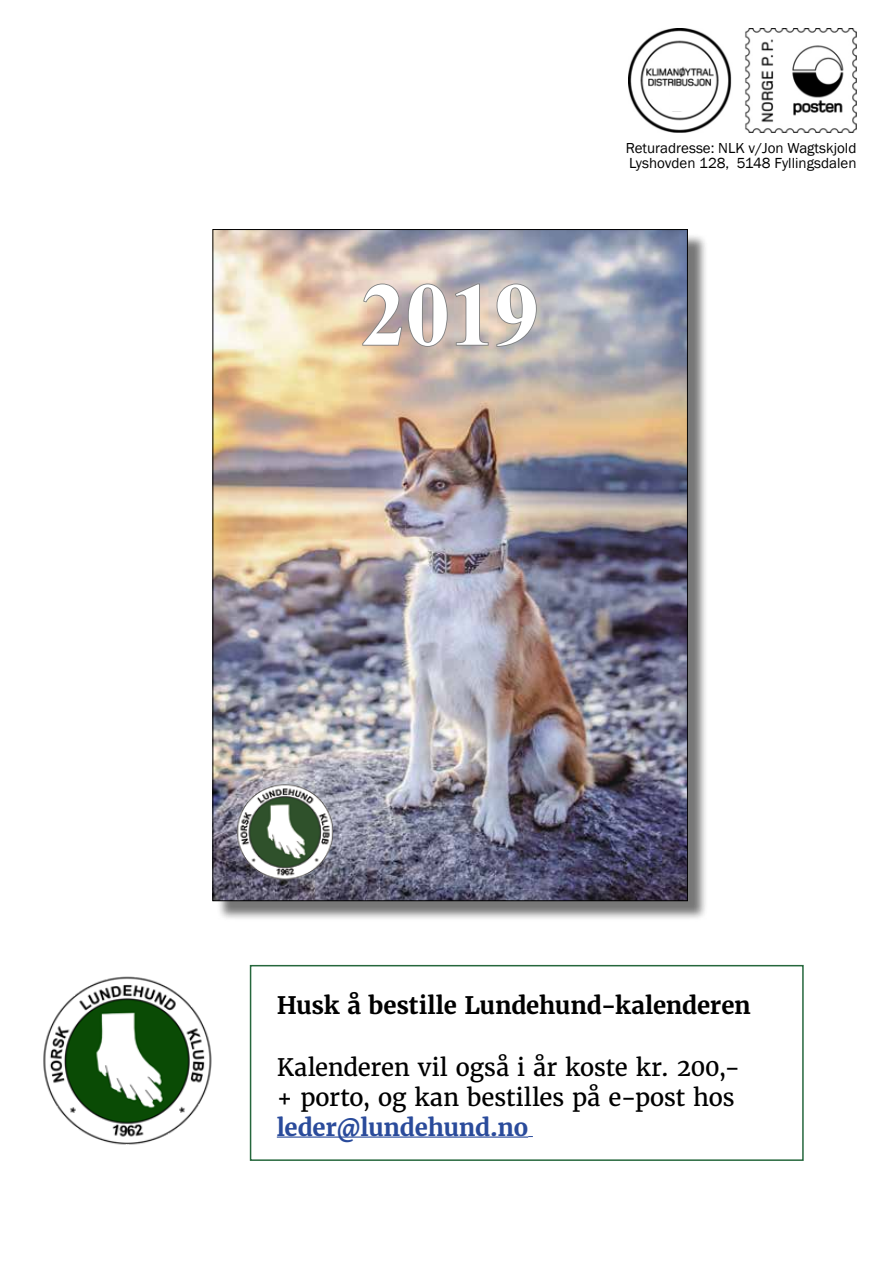
<style>
.page{position:relative;width:893px;height:1263px;background:#fff}
.page>*{position:absolute;margin:0;border:0;box-sizing:border-box;transform-origin:0 0}
.t1{font:700 89.25px "Times New Roman";color:#fff}
.t2{font:24px/30px "Merriweather";letter-spacing:-.015em;color:#000}
.t3{font:700 24px "Merriweather";letter-spacing:-.015em;color:#000}
.t4{font:700 24px "Merriweather";letter-spacing:-.015em;color:#2a4b9b}
.t5{font:15px/15px "Franklin Gothic";color:#000}
</style>
<div class="page">
<img style="left:628px;top:29px;width:228px;height:103px">
<img style="left:43px;top:976px;width:169px;height:169px">
<div style="left:670px;top:91px;width:17px;height:20px;background:#fff"></div>
<hr style="left:277px;top:1136px;width:251px;height:2px;background:#2a4b9b">
<div style="left:250px;top:965px;width:554px;height:196px;border:2px solid #25673c"></div>
<div style="left:216px;top:233px;width:492px;height:688px;background:#000;opacity:.54"></div>
<img style="left:215px;top:231px;width:471px;height:668px">
<svg style="left:361px;top:282px;width:128px;height:66px;background:#bfaea7"></svg>
<svg style="left:496px;top:283px;width:42px;height:65px;background:#bbb5b1"></svg>
<img style="left:235px;top:781px;width:98px;height:104px">
<h1 class="t1" style="left:361px;top:253px;width:180px">2019</h1>
<p class="t5" style="left:626px;top:141px;width:232px">Returadresse: NLK v/Jon Wagtskjold<br>Lyshovden 128, 5148 Fyllingsdalen</p>
<p class="t3" style="left:277px;top:990px;width:475px">Husk å bestille Lundehund-kalenderen</p>
<p class="t2" style="left:277px;top:1052px;width:465px">Kalenderen vil også i år koste kr. 200,- + porto, og kan bestilles på e-post hos</p>
<p class="t4" style="left:277px;top:1112px;width:253px">leder@lundehund.no</p>
</div>
